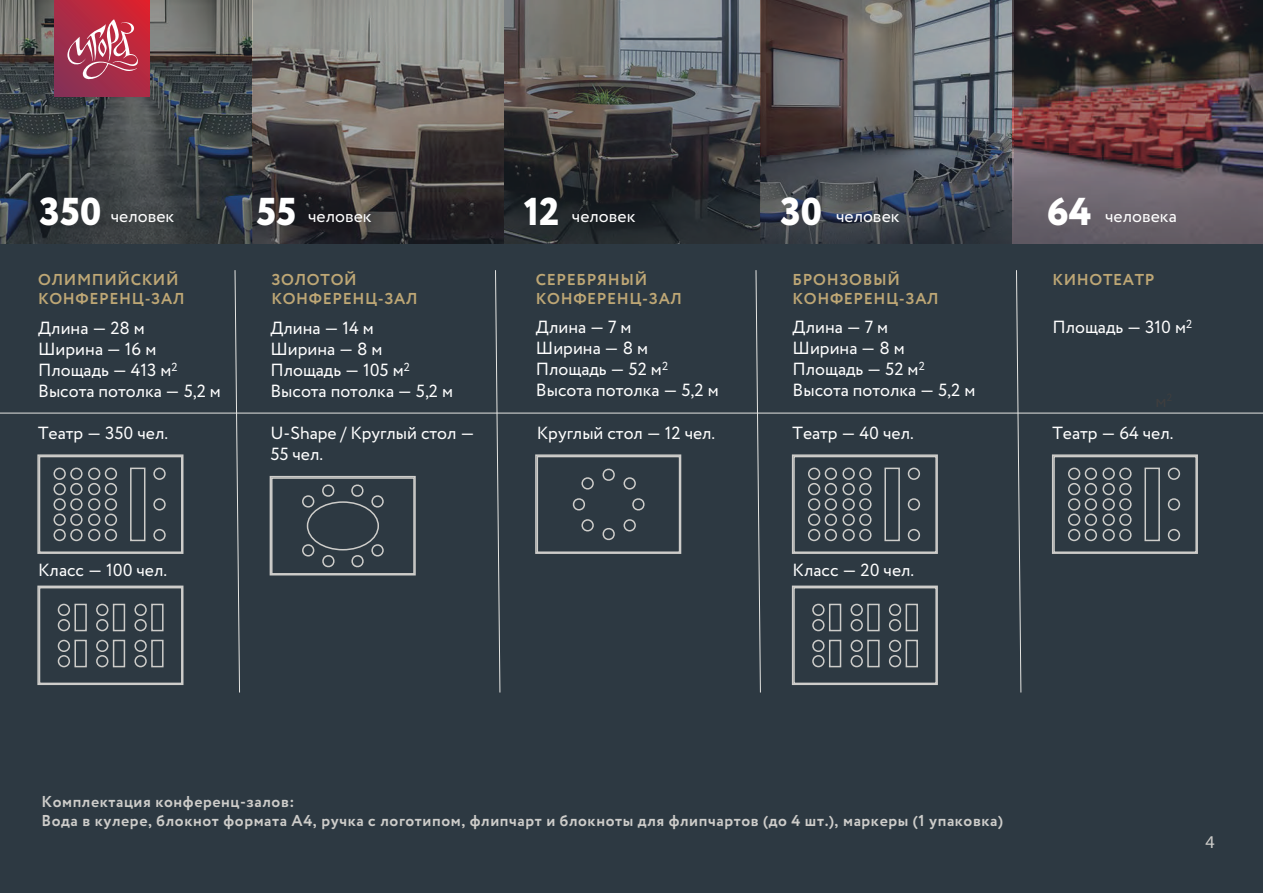
<style>
.page{position:relative;width:1263px;height:893px;background:#2d3942}
.page>*{position:absolute;margin:0;border:0;box-sizing:border-box;transform-origin:0 0}
.t1{font:18px "Myriad Pro";color:#cecdca}
.t2{font:17.55px/21px "Circe";color:#fff}
.t3{font:700 15.75px/18.9px "Circe";letter-spacing:.035em;color:#cecdca}
.t4{font:700 15.75px/18.9px "Circe";letter-spacing:.04em;color:#bea775}
.s1{font-weight:800;font-size:38.85px}
</style>
<div class="page">
<img style="left:0;top:0;width:1263px;height:244px">
<hr style="left:0;top:413px;width:1263px;height:1px;background:#e5e5e2">
<svg style="left:538px;top:457px;width:140px;height:84px"></svg>
<div style="left:535px;top:454px;width:146px;height:100px;border:2px solid #cecdca"></div>
<svg style="left:40px;top:457px;width:140px;height:94px"></svg>
<div style="left:37px;top:454px;width:146px;height:100px;border:2px solid #cecdca"></div>
<svg style="left:40px;top:589px;width:124px;height:93px"></svg>
<div style="left:37px;top:586px;width:146px;height:99px;border:2px solid #cecdca"></div>
<svg style="left:302px;top:484px;width:82px;height:84px"></svg>
<div style="left:270px;top:476px;width:146px;height:99px;border:2px solid #cecdca"></div>
<svg style="left:234px;top:270px;width:6px;height:423px"></svg>
<svg style="left:495px;top:270px;width:6px;height:423px"></svg>
<svg style="left:755px;top:270px;width:6px;height:423px"></svg>
<svg style="left:1016px;top:270px;width:6px;height:423px"></svg>
<svg style="left:795px;top:457px;width:140px;height:85px"></svg>
<div style="left:792px;top:454px;width:146px;height:100px;border:2px solid #cecdca"></div>
<svg style="left:1055px;top:457px;width:140px;height:85px"></svg>
<div style="left:1052px;top:454px;width:146px;height:100px;border:2px solid #cecdca"></div>
<svg style="left:812px;top:603px;width:106px;height:65px"></svg>
<div style="left:792px;top:586px;width:146px;height:99px;border:2px solid #cecdca"></div>
<svg style="left:54px;top:0;width:95px;height:96px"></svg>
<svg style="left:66px;top:19px;width:73px;height:62px"></svg>
<p class="t2" style="left:40px;top:206px;width:136px"><span class="s1">350</span> человек</p>
<p class="t2" style="left:257px;top:206px;width:117px"><span class="s1">55</span> человек</p>
<p class="t2" style="left:524px;top:206px;width:113px"><span class="s1">12</span> человек</p>
<p class="t2" style="left:780px;top:206px;width:121px"><span class="s1">30</span> человек</p>
<p class="t2" style="left:1047px;top:206px;width:131px"><span class="s1">64</span> человека</p>
<p class="t4" style="left:38px;top:271px;width:148px">ОЛИМПИЙСКИЙ<br>КОНФЕРЕНЦ-ЗАЛ</p>
<p class="t4" style="left:271px;top:271px;width:148px">ЗОЛОТОЙ<br>КОНФЕРЕНЦ-ЗАЛ</p>
<p class="t4" style="left:792px;top:271px;width:148px">БРОНЗОВЫЙ<br>КОНФЕРЕНЦ-ЗАЛ</p>
<p class="t4" style="left:536px;top:271px;width:148px">СЕРЕБРЯНЫЙ<br>КОНФЕРЕНЦ-ЗАЛ</p>
<p class="t4" style="left:1052px;top:271px;width:104px">КИНОТЕАТР</p>
<p class="t2" style="left:38px;top:318px;width:184px">Длина — 28 м<br>Ширина — 16 м<br>Площадь — 413 м<sup>2<br></sup>Высота потолка — 5,2 м</p>
<p class="t2" style="left:270px;top:318px;width:184px">Длина — 14 м<br>Ширина — 8 м<br>Площадь — 105 м<sup>2<br></sup>Высота потолка — 5,2 м</p>
<p class="t2" style="left:536px;top:317px;width:184px">Длина — 7 м<br>Ширина — 8 м<br>Площадь — 52 м<sup>2<br></sup>Высота потолка — 5,2 м</p>
<p class="t2" style="left:792px;top:317px;width:184px">Длина — 7 м<br>Ширина — 8 м<br>Площадь — 52 м<sup>2<br></sup>Высота потолка — 5,2 м</p>
<p class="t2" style="left:1052px;top:317px;width:141px">Площадь — 310 м<sup>2</sup></p>
<p class="t2" style="left:38px;top:423px;width:131px">Театр — 350 чел.</p>
<p class="t2" style="left:1052px;top:423px;width:123px">Театр — 64 чел.</p>
<p class="t2" style="left:270px;top:423px;width:206px">U-Shape / Круглый стол —<br>55 чел.</p>
<p class="t2" style="left:537px;top:423px;width:180px">Круглый стол — 12 чел.</p>
<p class="t2" style="left:792px;top:423px;width:123px">Театр — 40 чел.</p>
<p class="t2" style="left:38px;top:560px;width:130px">Класс — 100 чел.</p>
<p class="t2" style="left:792px;top:560px;width:123px">Класс — 20 чел.</p>
<p class="t3" style="left:42px;top:793px;width:963px">Комплектация конференц-залов:<br>Вода в кулере, блокнот формата А4, ручка с логотипом, флипчарт и блокноты для флипчартов (до 4 шт.), маркеры (1 упаковка)</p>
<p class="t1" style="left:1205px;top:831px;width:11px">4</p>
</div>
